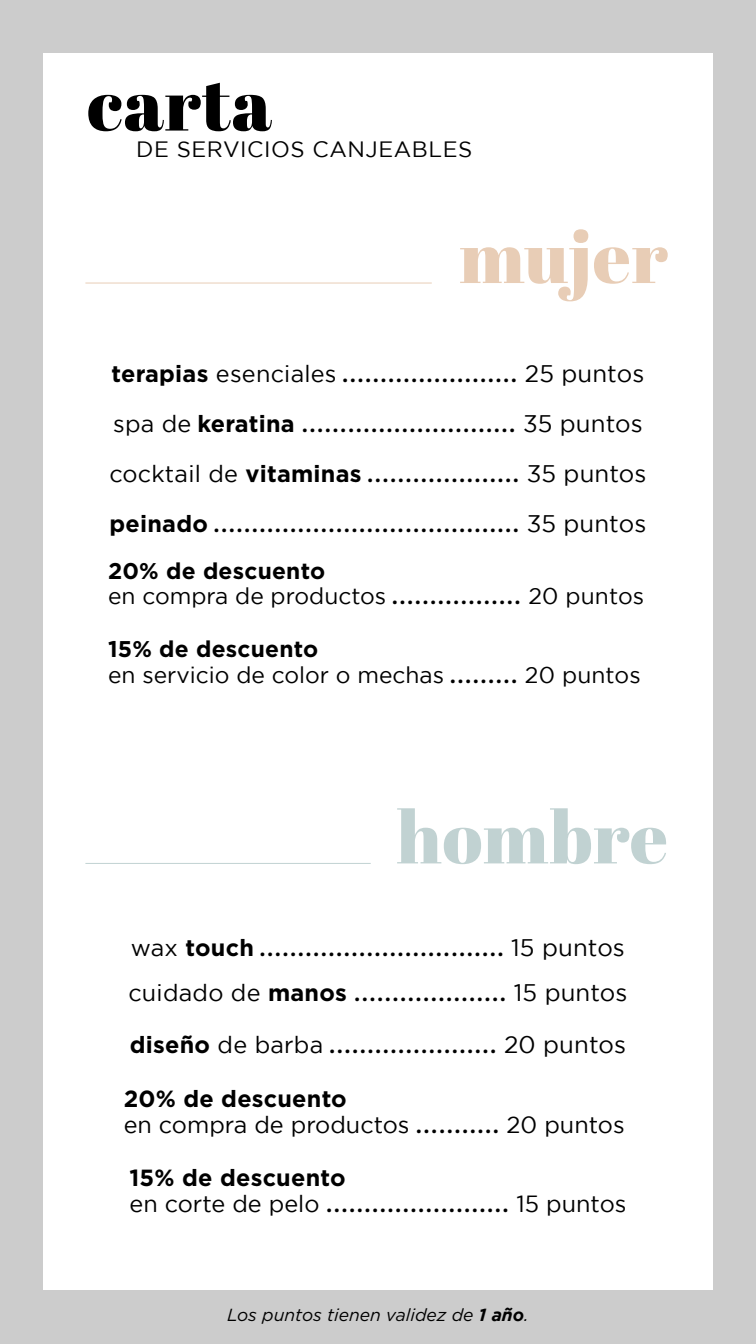
<style>
.page{position:relative;width:756px;height:1344px;background:#fff}
.page>*{position:absolute;margin:0;border:0;box-sizing:border-box;transform-origin:0 0}
.t1{font:73.5px "Abril Fatface";letter-spacing:.01em;color:#c1d2d2}
.t2{font:73.5px "Abril Fatface";letter-spacing:.01em;color:#000}
.t3{font:73.5px "Abril Fatface";letter-spacing:.01em;color:#e8cdb6}
.t4{font:23.36px/26.2px "Gotham";color:#000}
.t5{font:700 23.36px "Gotham";letter-spacing:.01em;color:#000}
.t6{font:22.75px/24.5px "Gotham";color:#000}
.t7{font:22.14px "Gotham";letter-spacing:.025em;color:#000}
.t8{font:21px/45.7px "Abril Fatface";color:#000}
.t9{font:italic 17.5px "Gotham";color:#000}
.s1{font-family:"Gotham";font-weight:700;font-size:23.36px}
.s2{font-family:"Gotham";font-size:23.36px}
.s3{font-family:"Gotham";font-size:23.97px}
.s4{font-weight:700}
.s5{font-family:"Abril Fatface";font-size:21px}
</style>
<div class="page">
<div style="left:0;top:0;width:755px;height:1344px;background:#ccc"></div>
<div style="left:43px;top:54px;width:669px;height:1236px;background:#fff"></div>
<hr style="left:85px;top:283px;width:346px;height:1px;background:#e8cdb6">
<hr style="left:85px;top:863px;width:285px;height:1px;background:#c1d2d2">
<h1 class="t2" style="left:87px;top:53px;width:186px">carta</h1>
<p class="t7" style="left:136px;top:137px;width:337px">DE SERVICIOS CANJEABLES</p>
<h1 class="t3" style="left:459px;top:205px;width:210px">mujer</h1>
<p class="t8" style="left:111px;top:352px;width:534px"><span class="s1">terapias</span> <span class="s2">esenciales</span> ....................... <span class="s3">25 puntos</span></p>
<p class="t8" style="left:113px;top:401px;width:530px"><span class="s2">spa de</span> <span class="s1">keratina</span> ............................ <span class="s3">35 puntos</span></p>
<p class="t8" style="left:109px;top:451px;width:538px"><span class="s2">cocktail de</span> <span class="s1">vitaminas</span> .................... <span class="s3">35 puntos</span></p>
<p class="t8" style="left:109px;top:501px;width:538px"><span class="s1">peinado</span> ........................................ <span class="s3">35 puntos</span></p>
<p class="t6" style="left:108px;top:559px;width:537px"><span class="s4">20% de descuento<br></span>en compra de productos <span class="s5">.................</span> 20 puntos</p>
<p class="t6" style="left:108px;top:636px;width:534px;line-height:26px"><span class="s4">15% de descuento<br></span>en servicio de color o mechas <span class="s5">.........</span> 20 puntos</p>
<h1 class="t1" style="left:396px;top:786px;width:273px">hombre</h1>
<p class="t8" style="left:128px;top:925px;width:500px"><span class="s2">wax</span> <span class="s1">touch</span> ................................ <span class="s3">15 puntos </span><span class="s2">cuidado de</span> <span class="s1">manos</span> .................... <span class="s3">15 puntos</span></p>
<p class="t8" style="left:130px;top:1022px;width:497px"><span class="s1">diseño</span> <span class="s2">de barba</span> ...................... <span class="s3">20 puntos</span></p>
<p class="t4" style="left:124px;top:1085px;width:502px"><span class="s4">20% de descuento<br></span>en compra de productos <span class="s5">...........</span> 20 puntos</p>
<p class="t5" style="left:129px;top:1164px;width:217px">15% de descuento</p>
<p class="t8" style="left:129px;top:1181px;width:498px"><span class="s2">en corte de pelo</span> ........................ <span class="s2">15 puntos</span></p>
<p class="t9" style="left:227px;top:1305px;width:303px">Los puntos tienen validez de <span class="s4">1 año</span>.</p>
</div>
